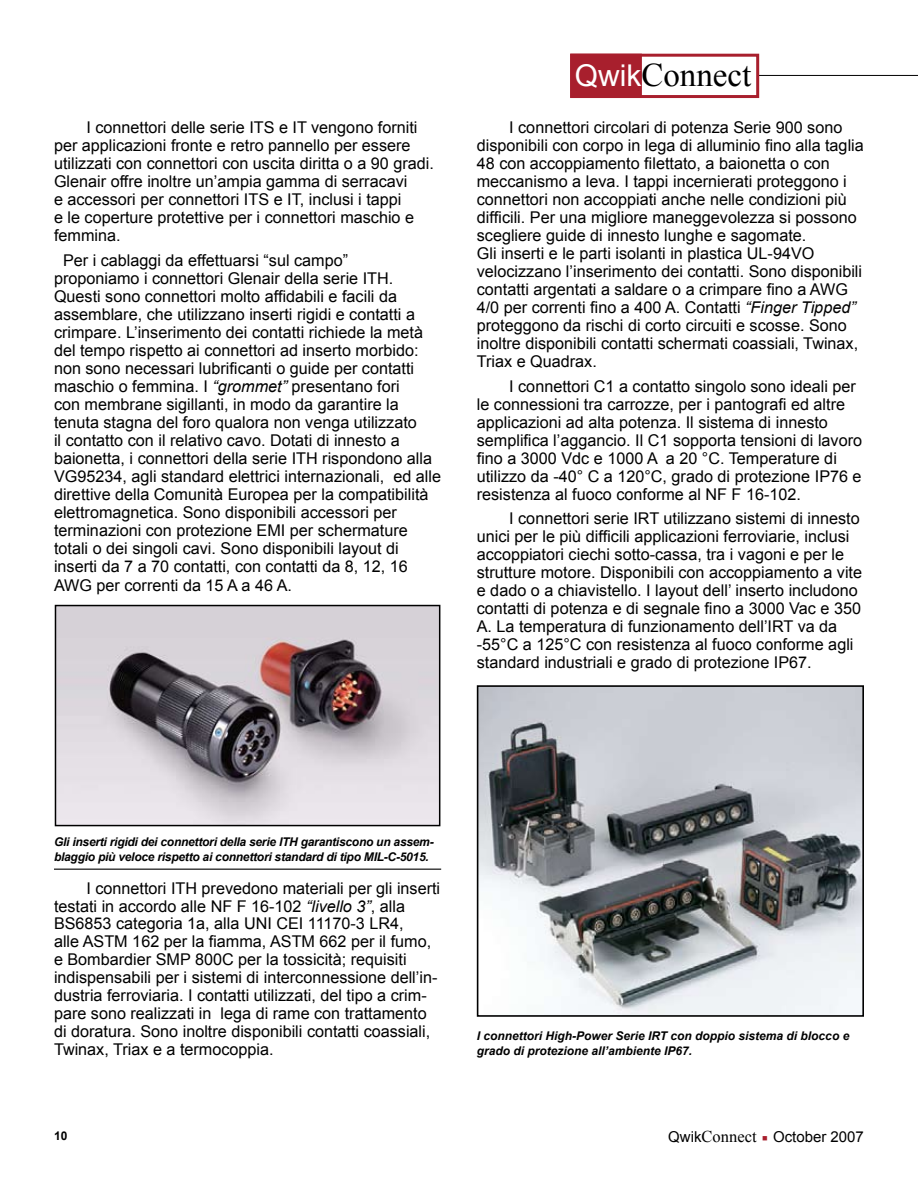
<style>
.page{position:relative;width:918px;height:1188px;background:#fff}
.page>*{position:absolute;margin:0;border:0;box-sizing:border-box;transform-origin:0 0}
.t1{font:33px "Times New Roman";color:#000}
.t2{font:16.2px/18px "Arial";color:#000}
.t3{font:15px "Arial";color:#000}
.t4{font:italic 700 12px/15px "Arial";letter-spacing:-.02em;color:#000}
.t5{font:italic 700 12px/15px "Arial";color:#000}
.t6{font:700 12px "Arial";color:#000}
.s1{font-style:italic}
.s2{font-family:"Arial";font-size:30px;color:#fff}
.s3{font-family:"Times New Roman";font-size:16.5px}
.s4{color:#a81f2d}
</style>
<div class="page">
<img style="left:480px;top:688px;width:381px;height:326px">
<div style="left:477px;top:685px;width:387px;height:332px;border:2px solid #000"></div>
<img style="left:58px;top:608px;width:379px;height:215px">
<div style="left:55px;top:605px;width:385px;height:221px;border:2px solid #000"></div>
<hr style="left:54px;top:869px;width:387px;height:1px;background:#000">
<hr style="left:701px;top:75px;width:217px;height:1px;background:#000">
<div style="left:570px;top:54px;width:189px;height:44px;background:#fff;border:3px solid #a81f2d"></div>
<div style="left:570px;top:54px;width:72px;height:44px;background:#a81f2d"></div>
<p class="t2" style="left:54px;top:119px;width:381px;text-indent:32px">I connettori delle serie ITS e IT vengono forniti per applicazioni fronte e retro pannello per essere utilizzati con connettori con uscita diritta o a 90 gradi.<br>Glenair offre inoltre un’ampia gamma di serracavi<br>e accessori per connettori ITS e IT, inclusi i tappi<br>e le coperture protettive per i connettori maschio e femmina.</p>
<p class="t2" style="left:54px;top:251px;width:389px;text-indent:9px">Per i cablaggi da effettuarsi “sul campo”<br>proponiamo i connettori Glenair della serie ITH.<br>Questi sono connettori molto affidabili e facili da assemblare, che utilizzano inserti rigidi e contatti a crimpare. L’inserimento dei contatti richiede la metà del tempo rispetto ai connettori ad inserto morbido: non sono necessari lubrificanti o guide per contatti maschio o femmina. I <span class="s1">“grommet”</span> presentano fori<br>con membrane sigillanti, in modo da garantire la tenuta stagna del foro qualora non venga utilizzato<br>il contatto con il relativo cavo. Dotati di innesto a baionetta, i connettori della serie ITH rispondono alla VG95234, agli standard elettrici internazionali, ed alle direttive della Comunità Europea per la compatibilità elettromagnetica. Sono disponibili accessori per terminazioni con protezione EMI per schermature totali o dei singoli cavi. Sono disponibili layout di inserti da 7 a 70 contatti, con contatti da 8, 12, 16</p>
<p class="t2" style="left:54px;top:577px;width:240px">AWG per correnti da 15 A a 46 A.</p>
<h1 class="t1" style="left:575px;top:53px;width:178px"><span class="s2">Qwik</span>Connect</h1>
<p class="t2" style="left:477px;top:119px;width:389px;text-indent:32px">I connettori circolari di potenza Serie 900 sono disponibili con corpo in lega di alluminio fino alla taglia 48 con accoppiamento filettato, a baionetta o con meccanismo a leva. I tappi incernierati proteggono i connettori non accoppiati anche nelle condizioni più difficili. Per una migliore maneggevolezza si possono scegliere guide di innesto lunghe e sagomate.<br>Gli inserti e le parti isolanti in plastica UL-94VO velocizzano l’inserimento dei contatti. Sono disponibili contatti argentati a saldare o a crimpare fino a AWG 4/0 per correnti fino a 400 A. Contatti <span class="s1">“Finger Tipped” </span>proteggono da rischi di corto circuiti e scosse. Sono inoltre disponibili contatti schermati coassiali, Twinax, Triax e Quadrax.</p>
<p class="t2" style="left:477px;top:377px;width:387px;text-indent:32px">I connettori C1 a contatto singolo sono ideali per le connessioni tra carrozze, per i pantografi ed altre applicazioni ad alta potenza. Il sistema di innesto semplifica l’aggancio. Il C1 sopporta tensioni di lavoro fino a 3000 Vdc e 1000 A a 20 °C. Temperature di utilizzo da -40° C a 120°C, grado di protezione IP76 e resistenza al fuoco conforme al NF F 16-102.</p>
<p class="t2" style="left:477px;top:510px;width:387px;text-indent:32px">I connettori serie IRT utilizzano sistemi di innesto unici per le più difficili applicazioni ferroviarie, inclusi accoppiatori ciechi sotto-cassa, tra i vagoni e per le strutture motore. Disponibili con accoppiamento a vite e dado o a chiavistello. I layout dell’ inserto includono contatti di potenza e di segnale fino a 3000 Vac e 350<br>A. La temperatura di funzionamento dell’IRT va da -55°C a 125°C con resistenza al fuoco conforme agli standard industriali e grado di protezione IP67.</p>
<p class="t4" style="left:54px;top:835px;width:381px">Gli inserti rigidi dei connettori della serie ITH garantiscono un assem&shy;blaggio più veloce rispetto ai connettori standard di tipo MIL-C-5015.</p>
<p class="t2" style="left:54px;top:879px;width:388px;text-indent:32px">I connettori ITH prevedono materiali per gli inserti testati in accordo alle NF F 16‑102 <span class="s1">“livello 3”</span>, alla BS6853 categoria 1a, alla UNI CEI 11170-3 LR4,<br>alle ASTM 162 per la fiamma, ASTM 662 per il fumo, e Bombardier SMP 800C per la tossicità; requisiti indispensabili per i sistemi di interconnessione dell’in&shy;dustria ferroviaria. I contatti utilizzati, del tipo a crim&shy;pare sono realizzati in lega di rame con trattamento di doratura. Sono inoltre disponibili contatti coassiali, Twinax, Triax e a termocoppia.</p>
<p class="t5" style="left:477px;top:1028px;width:374px">I connettori High-Power Serie IRT con doppio sistema di blocco e grado di protezione all’ambiente IP67.</p>
<p class="t6" style="left:54px;top:1128px;width:15px">10</p>
<p class="t3" style="left:668px;top:1127px;width:197px">Qwik<span class="s3">Connect</span> <span class="s4">■</span> October 2007</p>
</div>
